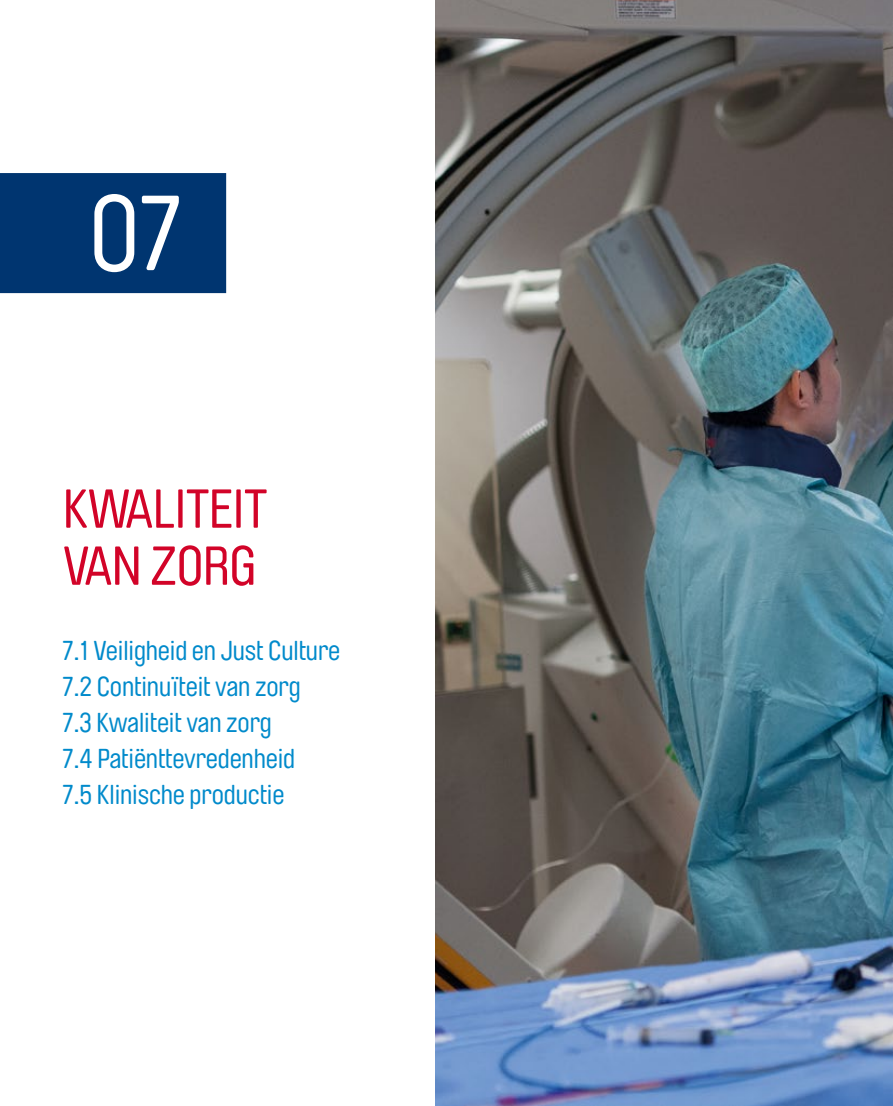
<style>
.page{position:relative;width:893px;height:1106px;background:#fff}
.page>*{position:absolute;margin:0;border:0;box-sizing:border-box;transform-origin:0 0}
.t1{font:105px "Brauer Neue";color:#fff}
.t2{font:54px/57px "Brauer Neue";letter-spacing:-.01em;color:#d20328}
.t3{font:27px/36px "Brauer Neue";letter-spacing:-.005em;color:#008acb}
</style>
<div class="page">
<img style="left:436px;top:0;width:457px;height:1106px">
<div style="left:0;top:173px;width:226px;height:120px;background:#003570"></div>
<h1 class="t1" style="left:88px;top:175px;width:95px">07</h1>
<h2 class="t2" style="left:63px;top:481px;width:206px">KWALITEIT<br>VAN ZORG</h2>
<p class="t3" style="left:63px;top:633px;width:279px">7.1 Veiligheid en Just Culture<br>7.2 Continuïteit van zorg<br>7.3 Kwaliteit van zorg<br>7.4 Patiënttevredenheid<br>7.5 Klinische productie</p>
</div>
